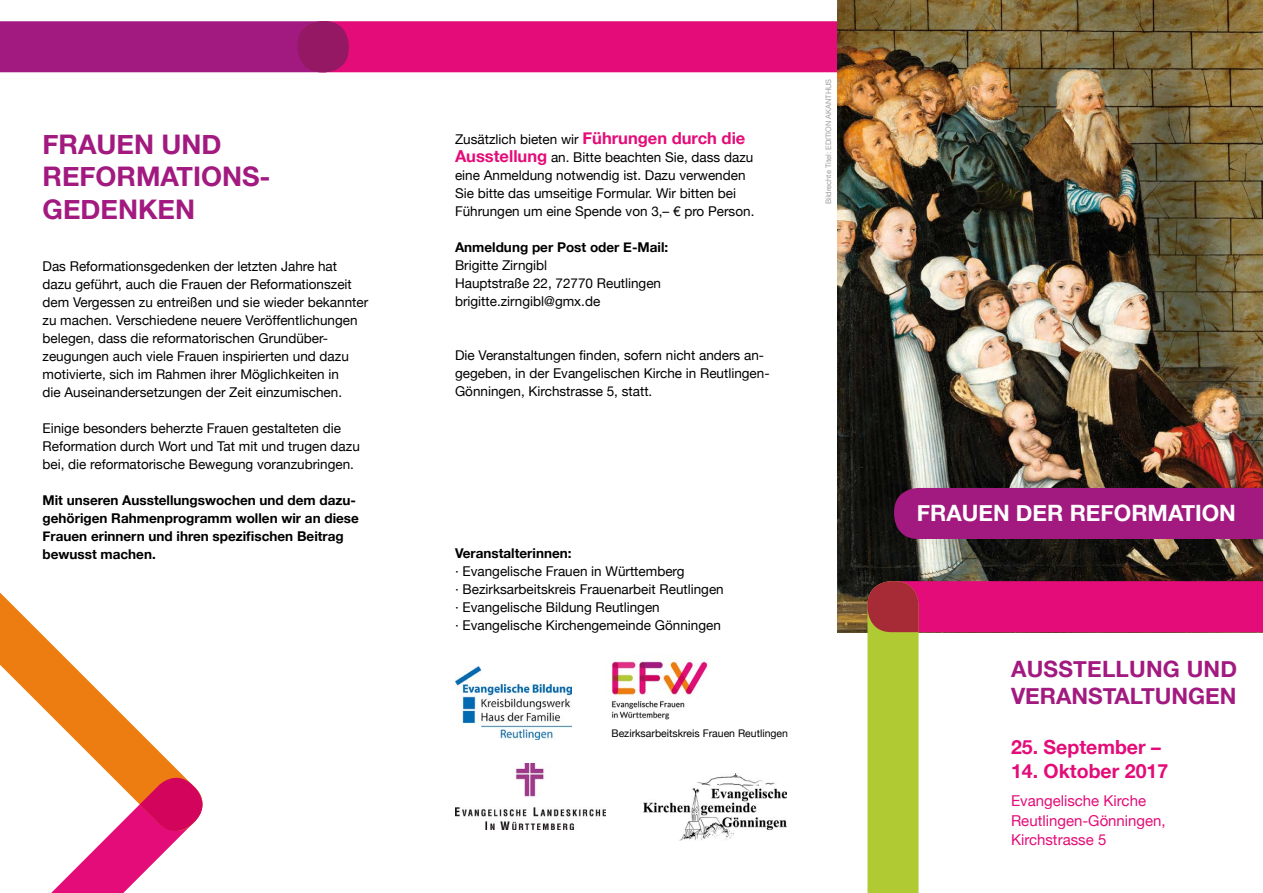
<style>
.page{position:relative;width:1263px;height:893px;background:#fff}
.page>*{position:absolute;margin:0;border:0;box-sizing:border-box;transform-origin:0 0}
.t1{font:700 27px "Helvetica Neue";color:#a21a80}
.t2{font:700 22.5px/27px "Helvetica Neue";letter-spacing:.005em;color:#a21a80}
.t3{font:700 22.5px "Helvetica Neue";color:#fff}
.t4{font:700 19.5px "Helvetica Neue";color:#e40c78}
.t5{font:15px/19.5px "Helvetica Neue";color:#e40c78}
.t6{font:13.5px/18px "Helvetica Neue";color:#000}
.t7{font:700 13.5px/18px "Helvetica Neue";color:#000}
.t8{font:10.5px "Helvetica Neue";color:#000}
.t9{font:7.5px "Helvetica Neue";color:#9c9e9f}
.s1{font-weight:700;font-size:16.5px;color:#e40c78}
</style>
<div class="page">
<div style="left:298px;top:21px;width:850px;height:51px;background:#e40c78;border-radius:24px"></div>
<img style="left:838px;top:0;width:425px;height:632px">
<div style="left:894px;top:488px;width:369px;height:51px;background:#a21a80"></div>
<div style="left:0;top:21px;width:349px;height:51px;background:#a21a80"></div>
<div style="left:298px;top:21px;width:51px;height:51px;background:#951864;border-radius:24px"></div>
<svg style="left:867px;top:581px;width:396px;height:312px"></svg>
<svg style="left:0;top:592px;width:176px;height:176px"></svg>
<img style="left:455px;top:667px;width:116px;height:72px">
<img style="left:611px;top:658px;width:98px;height:62px">
<img style="left:455px;top:763px;width:150px;height:66px">
<svg style="left:51px;top:768px;width:152px;height:125px"></svg>
<img style="left:643px;top:773px;width:143px;height:67px">
<h1 class="t1" style="left:43px;top:123px;width:36px">FRAUEN</h1>
<h1 class="t1" style="left:162px;top:123px;width:21px">UND</h1>
<h1 class="t1" style="left:43px;top:155px;width:72px">REFORMATION</h1>
<h1 class="t1" style="left:242px;top:155px;width:30px">S-</h1>
<h1 class="t1" style="left:43px;top:188px;width:40px">GEDEN</h1>
<h1 class="t1" style="left:138px;top:188px;width:38px">KEN</h1>
<p class="t6" style="left:43px;top:258px;width:327px">Das Reformationsgedenken der letzten Jahre hat dazu geführt, auch die Frauen der Reformationszeit dem Vergessen zu entreißen und sie wieder bekannter zu machen. Verschiedene neuere Veröffentlichungen belegen, dass die reformatorischen Grundüber&shy;zeugungen auch viele Frauen inspirierten und dazu motivierte, sich im Rahmen ihrer Möglichkeiten in<br>die Auseinandersetzungen der Zeit einzumischen.</p>
<p class="t6" style="left:43px;top:420px;width:319px">Einige besonders beherzte Frauen gestalteten die<br>Reformation durch Wort und Tat mit und trugen dazu bei, die reformatorische Bewegung voranzubringen.</p>
<p class="t7" style="left:43px;top:492px;width:318px">Mit unseren Ausstellungswochen und dem dazu&shy;gehörigen Rahmenprogramm wollen wir an diese Frauen erinnern und ihren spezifischen Beitrag bewusst machen.</p>
<p class="t6" style="left:455px;top:131px;width:301px">Zusätzlich bieten wir <span class="s1">Führungen durch die Ausstellung</span> an. Bitte beachten Sie, dass dazu eine Anmeldung notwendig ist. Dazu verwenden Sie bitte das umseitige Formular. Wir bitten bei Führungen um eine Spende von 3,– € pro Person.</p>
<p class="t7" style="left:455px;top:238px;width:215px">Anmeldung per Post oder E-Mail:</p>
<p class="t6" style="left:455px;top:257px;width:208px">Brigitte Zirngibl<br>Hauptstraße 22, 72770 Reutlingen brigitte.zirngibl@gmx.de</p>
<p class="t6" style="left:455px;top:347px;width:315px">Die Veranstaltungen finden, sofern nicht anders an&shy;gegeben, in der Evangelischen Kirche in Reutlingen-<br>Gönningen, Kirchstrasse 5, statt.</p>
<p class="t9" style="left:823px;top:204px;width:127px;rotate:-90deg">Bildrechte Titel: EDITION AKANTHUS</p>
<p class="t7" style="left:455px;top:544px;width:118px">Veranstalterinnen:</p>
<p class="t6" style="left:455px;top:563px;width:270px">· Evangelische Frauen in Württemberg<br>· Bezirksarbeitskreis Frauenarbeit Reutlingen · Evangelische Bildung Reutlingen<br>· Evangelische Kirchengemeinde Gönningen</p>
<p class="t8" style="left:611px;top:726px;width:178px">Bezirksarbeitskreis Frauen Reutlingen</p>
<h2 class="t3" style="left:917px;top:496px;width:321px">Frauen der Reformation</h2>
<h2 class="t2" style="left:1011px;top:656px;width:193px">AUSSTELLUNG UND<br>VERAN</h2>
<h2 class="t2" style="left:1088px;top:683px;width:70px">STALTUN</h2>
<h2 class="t2" style="left:1188px;top:683px;width:33px">GEN</h2>
<h3 class="t4" style="left:1011px;top:732px;width:151px">25. September –</h3>
<h3 class="t4" style="left:1011px;top:755px;width:159px">14. Oktober 2017</h3>
<p class="t5" style="left:1011px;top:792px;width:156px">Evangelische Kirche<br>Reutlingen-Gönningen,<br>Kirchstrasse 5</p>
</div>
